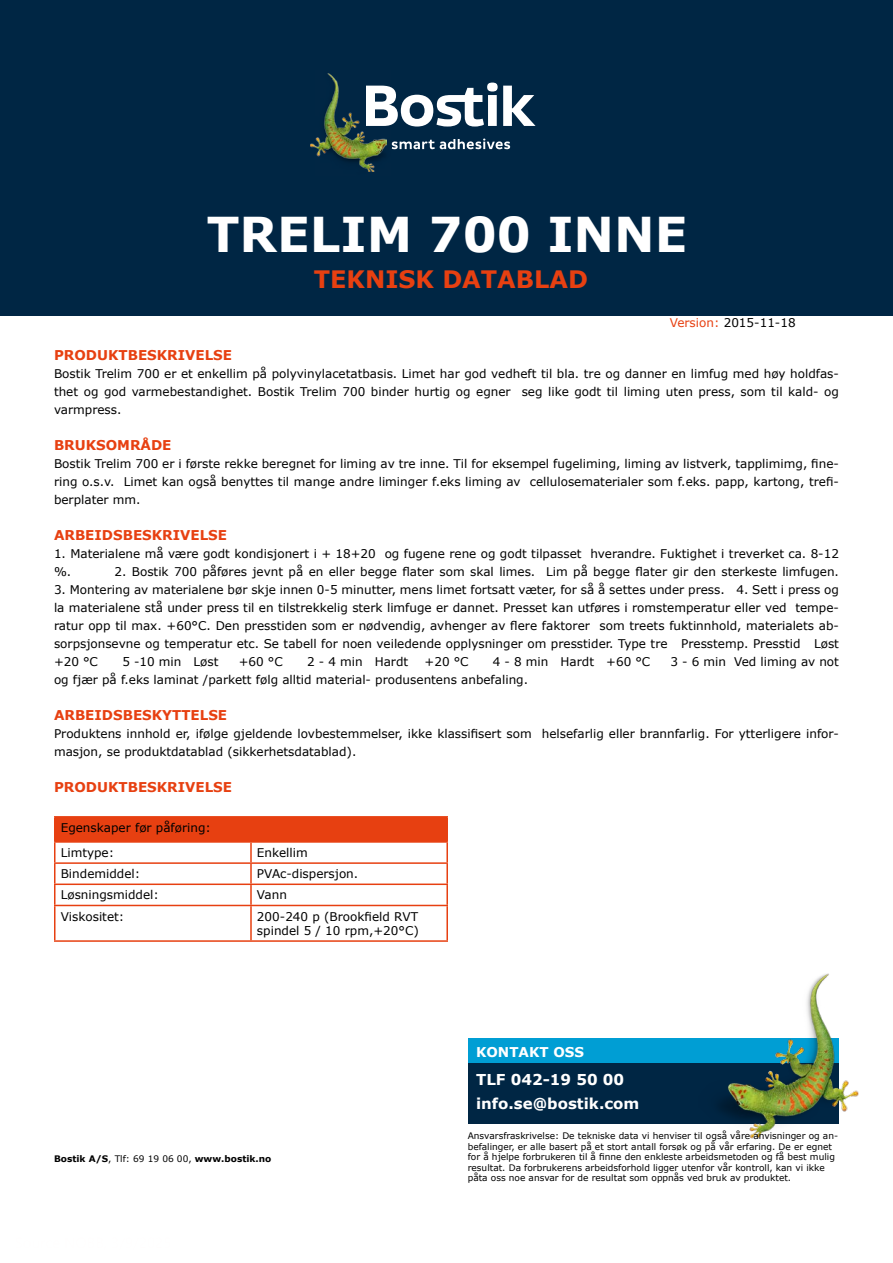
<style>
.page{position:relative;width:893px;height:1263px;background:#fff}
.page>*{position:absolute;margin:0;border:0;box-sizing:border-box;transform-origin:0 0}
.t1{font:700 48px "Verdana";color:#fff}
.t2{font:700 24px "Verdana";color:#e74011}
.t3{font:700 23.55px "Verdana";color:#fff}
.t4{font:700 19.05px "Verdana";color:#fff}
.t5{font:700 15px/24px "Verdana";color:#fff}
.t6{font:700 13.5px "Verdana";color:#e74011}
.t7{font:700 13.5px "Verdana";color:#fff}
.t8{font:12px/18px "Verdana";color:#000}
.t9{font:9px/10.5px "Verdana";color:#000}
.t10{font:700 9px "Verdana";color:#000}
.s1{color:#e74011}
.s2{font-weight:400}
</style>
<div class="page">
<div style="left:0;top:0;width:893px;height:316px;background:#002644"></div>
<img style="left:311px;top:73px;width:75px;height:98px">
<svg style="left:392px;top:139px;width:118px;height:10px"></svg>
<svg style="left:366px;top:83px;width:170px;height:44px"></svg>
<hr style="left:54px;top:885px;width:2px;height:20px;background:#e74011">
<hr style="left:54px;top:906px;width:2px;height:34px;background:#e74011">
<hr style="left:54px;top:816px;width:197px;height:2px;background:#e74011">
<hr style="left:251px;top:816px;width:197px;height:2px;background:#e74011">
<hr style="left:54px;top:883px;width:197px;height:2px;background:#e74011">
<hr style="left:251px;top:883px;width:197px;height:2px;background:#e74011">
<hr style="left:54px;top:905px;width:197px;height:1px;background:#e74011">
<hr style="left:251px;top:905px;width:197px;height:1px;background:#e74011">
<hr style="left:54px;top:940px;width:197px;height:2px;background:#e74011">
<hr style="left:251px;top:940px;width:197px;height:2px;background:#e74011">
<svg style="left:54px;top:817px;width:394px;height:66px"></svg>
<hr style="left:250px;top:885px;width:2px;height:20px;background:#e74011">
<hr style="left:446px;top:885px;width:2px;height:20px;background:#e74011">
<hr style="left:250px;top:906px;width:2px;height:34px;background:#e74011">
<hr style="left:446px;top:906px;width:2px;height:34px;background:#e74011">
<div style="left:469px;top:1038px;width:370px;height:26px;background:#009ed4"></div>
<div style="left:469px;top:1063px;width:370px;height:61px;background:#002644"></div>
<img style="left:719px;top:973px;width:140px;height:166px">
<h1 class="t1" style="left:207px;top:201px;width:482px">TRELIM 700 INNE</h1>
<h2 class="t2" style="left:314px;top:262px;width:276px">TEKNISK DATABLAD</h2>
<p class="t8" style="left:670px;top:313px;width:127px"><span class="s1">Version:</span> 2015-11-18</p>
<p class="t6" style="left:54px;top:346px;width:180px">PRODUKTBESKRIVELSE</p>
<p class="t8" style="left:54px;top:365px;width:786px;text-align:justify">Bostik Trelim 700 er et enkellim på polyvinylacetatbasis. Limet har god vedheft til bla. tre og danner en limfug med høy holdfas&shy;thet og god varmebestandighet. Bostik Trelim 700 binder hurtig og egner seg like godt til liming uten press, som til kald- og varmpress.</p>
<p class="t6" style="left:54px;top:436px;width:119px">BRUKSOMRÅDE</p>
<p class="t8" style="left:54px;top:455px;width:786px;text-align:justify">Bostik Trelim 700 er i første rekke beregnet for liming av tre inne. Til for eksempel fugeliming, liming av listverk, tapplimimg, fine&shy;ring o.s.v. Limet kan også benyttes til mange andre liminger f.eks liming av cellulosematerialer som f.eks. papp, kartong, trefi&shy;berplater mm.</p>
<p class="t6" style="left:54px;top:526px;width:175px">ARBEIDSBESKRIVELSE</p>
<p class="t8" style="left:54px;top:545px;width:786px">1. Materialene må være godt kondisjonert i + 18+20 og fugene rene og godt tilpasset hverandre. Fuktighet i treverket ca. 8-12 %.</p>
<p class="t8" style="left:114px;top:563px;width:726px">2. Bostik 700 påføres jevnt på en eller begge flater som skal limes. Lim på begge flater gir den sterkeste limfugen.</p>
<p class="t8" style="left:54px;top:581px;width:786px;text-align:justify">3. Montering av materialene bør skje innen 0-5 minutter, mens limet fortsatt væter, for så å settes under press. 4. Sett i press og la materialene stå under press til en tilstrekkelig sterk limfuge er dannet. Presset kan utføres i romstemperatur eller ved tempe&shy;ratur opp til max. +60°C. Den presstiden som er nødvendig, avhenger av flere faktorer som treets fuktinnhold, materialets ab&shy;sorpsjonsevne og temperatur etc. Se tabell for noen veiledende opplysninger om presstider. Type tre Presstemp. Presstid Løst +20 °C</p>
<p class="t8" style="left:122px;top:653px;width:98px">5 -10 min Løst</p>
<p class="t8" style="left:239px;top:653px;width:46px">+60 °C</p>
<p class="t8" style="left:307px;top:653px;width:103px">2 - 4 min Hardt</p>
<p class="t8" style="left:425px;top:653px;width:46px">+20 °C</p>
<p class="t8" style="left:493px;top:653px;width:159px">4 - 8 min Hardt +60 °C</p>
<p class="t8" style="left:671px;top:653px;width:170px">3 - 6 min Ved liming av not</p>
<p class="t8" style="left:54px;top:671px;width:476px">og fjær på f.eks laminat /parkett følg alltid material- produsentens anbefaling.</p>
<p class="t6" style="left:54px;top:706px;width:175px">ARBEIDSBESKYTTELSE</p>
<p class="t8" style="left:54px;top:725px;width:786px">Produktens innhold er, ifølge gjeldende lovbestemmelser, ikke klassifisert som helsefarlig eller brannfarlig. For ytterligere infor&shy;masjon, se produktdatablad (sikkerhetsdatablad).</p>
<p class="t6" style="left:54px;top:778px;width:180px">PRODUKTBESKRIVELSE</p>
<p class="t8" style="left:61px;top:815px;width:152px;line-height:25px">Egenskaper før påføring:<br>Limtype:</p>
<p class="t8" style="left:257px;top:844px;width:52px">Enkellim</p>
<p class="t8" style="left:61px;top:865px;width:81px">Bindemiddel:</p>
<p class="t8" style="left:257px;top:865px;width:103px">PVAc-dispersjon.</p>
<p class="t8" style="left:61px;top:886px;width:100px">Løsningsmiddel:</p>
<p class="t8" style="left:257px;top:886px;width:32px">Vann</p>
<p class="t8" style="left:61px;top:907px;width:65px">Viskositet:</p>
<p class="t8" style="left:257px;top:909px;width:163px;line-height:14.4px">200-240 p (Brookfield RVT spindel 5 / 10 rpm,+20°C)</p>
<p class="t10" style="left:54px;top:1152px;width:219px">Bostik A/S<span class="s2">, Tlf: 69 19 06 00,</span> www.bostik.no</p>
<p class="t7" style="left:476px;top:1042px;width:109px">KONTAKT OSS</p>
<p class="t5" style="left:476px;top:1067px;width:165px">TLF 042-19 50 00 info.se@bostik.com</p>
<h3 class="t4" style="left:476px;top:1063px;width:118px">Smart help</h3>
<h3 class="t3" style="left:476px;top:1083px;width:219px">1-800-726-7845</h3>
<p class="t9" style="left:468px;top:1130px;width:372px">Ansvarsfraskrivelse: De tekniske data vi henviser til også våre anvisninger og an&shy;befalinger, er alle basert på et stort antall forsøk og på vår erfaring. De er egnet for å hjelpe forbrukeren til å finne den enkleste arbeidsmetoden og få best mulig resultat. Da forbrukerens arbeidsforhold ligger utenfor vår kontroll, kan vi ikke påta oss noe ansvar for de resultat som oppnås ved bruk av produktet.</p>
</div>
